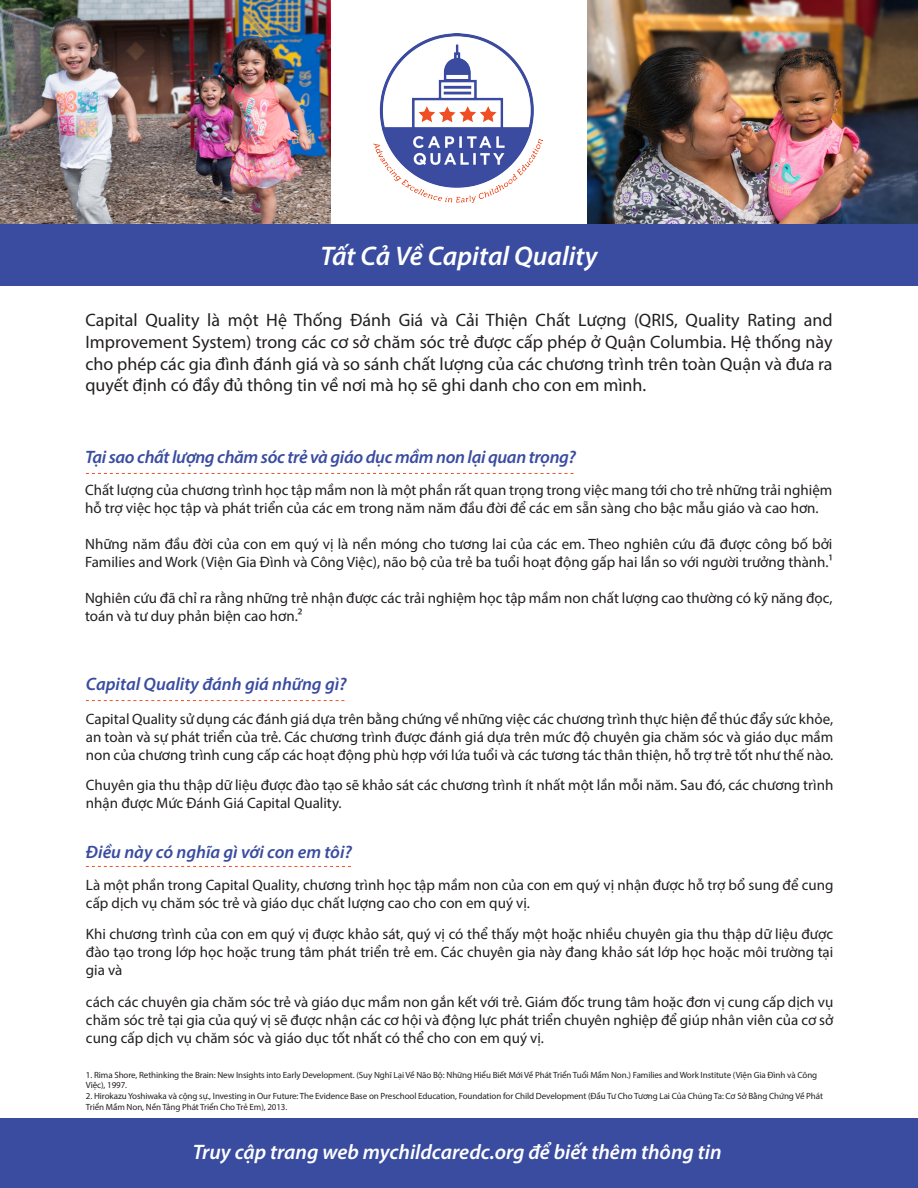
<style>
.page{position:relative;width:918px;height:1188px;background:#fff}
.page>*{position:absolute;margin:0;border:0;box-sizing:border-box;transform-origin:0 0}
.t1{font:italic 600 27px "Myriad Pro";color:#fff}
.t2{font:italic 600 21px "Myriad Pro";color:#fff}
.t3{font:18px/21.6px "Myriad Pro";color:#231f20;text-align:justify}
.t4{font:italic 600 18px "Myriad Pro";letter-spacing:-.01em;color:#394ca0}
.t5{font:15px/18px "Myriad Pro";color:#231f20}
.Bullets{font:9px/10.8px "Myriad Pro";letter-spacing:-.01em;color:#231f20}
</style>
<div class="page">
<img style="left:0;top:0;width:330px;height:225px">
<img style="left:587px;top:0;width:331px;height:225px">
<div style="left:0;top:225px;width:918px;height:61px;background:#394ca0"></div>
<div style="left:0;top:1119px;width:918px;height:69px;background:#394ca0"></div>
<img style="left:373px;top:33px;width:170px;height:169px">
<svg style="left:86px;top:473px;width:487px;height:1px"></svg>
<svg style="left:86px;top:700px;width:259px;height:1px"></svg>
<svg style="left:86px;top:866px;width:265px;height:1px"></svg>
<p class="t1" style="left:321px;top:239px;width:278px">Tất Cả Về Capital Quality</p>
<p class="t3" style="left:86px;top:309px;width:749px">Capital Quality là một Hệ Thống Đánh Giá và Cải Thiện Chất Lượng (QRIS, Quality Rating and Improvement System) trong các cơ sở chăm sóc trẻ được cấp phép ở Quận Columbia. Hệ thống này cho phép các gia đình đánh giá và so sánh chất lượng của các chương trình trên toàn Quận và đưa ra quyết định có đầy đủ thông tin về nơi mà họ sẽ ghi danh cho con em mình.</p>
<p class="t4" style="left:85px;top:446px;width:493px">Tại sao chất lượng chăm sóc trẻ và giáo dục mầm non lại quan trọng?</p>
<p class="t5" style="left:85px;top:481px;width:749px">Chất lượng của chương trình học tập mầm non là một phần rất quan trọng trong việc mang tới cho trẻ những trải nghiệm hỗ trợ việc học tập và phát triển của các em trong năm năm đầu đời để các em sẵn sàng cho bậc mẫu giáo và cao hơn.</p>
<p class="t5" style="left:85px;top:535px;width:749px">Những năm đầu đời của con em quý vị là nền móng cho tương lai của các em. Theo nghiên cứu đã được công bố bởi<br>Families and Work (Viện Gia Đình và Công Việc), não bộ của trẻ ba tuổi hoạt động gấp hai lần so với người trưởng thành.¹</p>
<p class="t5" style="left:85px;top:589px;width:749px">Nghiên cứu đã chỉ ra rằng những trẻ nhận được các trải nghiệm học tập mầm non chất lượng cao thường có kỹ năng đọc, toán và tư duy phản biện cao hơn.²</p>
<p class="t4" style="left:86px;top:673px;width:262px">Capital Quality đánh giá những gì?</p>
<p class="t5" style="left:86px;top:710px;width:749px;text-align:justify">Capital Quality sử dụng các đánh giá dựa trên bằng chứng về những việc các chương trình thực hiện để thúc đẩy sức khỏe, an toàn và sự phát triển của trẻ. Các chương trình được đánh giá dựa trên mức độ chuyên gia chăm sóc và giáo dục mầm non của chương trình cung cấp các hoạt động phù hợp với lứa tuổi và các tương tác thân thiện, hỗ trợ trẻ tốt như thế nào.</p>
<p class="t5" style="left:86px;top:776px;width:749px">Chuyên gia thu thập dữ liệu được đào tạo sẽ khảo sát các chương trình ít nhất một lần mỗi năm. Sau đó, các chương trình nhận được Mức Đánh Giá Capital Quality.</p>
<p class="t4" style="left:86px;top:840px;width:268px">Điều này có nghĩa gì với con em tôi?</p>
<p class="t5" style="left:86px;top:875px;width:749px">Là một phần trong Capital Quality, chương trình học tập mầm non của con em quý vị nhận được hỗ trợ bổ sung để cung cấp dịch vụ chăm sóc trẻ và giáo dục chất lượng cao cho con em quý vị.</p>
<p class="t5" style="left:86px;top:925px;width:749px;text-align:justify">Khi chương trình của con em quý vị được khảo sát, quý vị có thể thấy một hoặc nhiều chuyên gia thu thập dữ liệu được đào tạo trong lớp học hoặc trung tâm phát triển trẻ em. Các chuyên gia này đang khảo sát lớp học hoặc môi trường tại gia và</p>
<p class="t5" style="left:86px;top:992px;width:749px;text-align:justify">cách các chuyên gia chăm sóc trẻ và giáo dục mầm non gắn kết với trẻ. Giám đốc trung tâm hoặc đơn vị cung cấp dịch vụ chăm sóc trẻ tại gia của quý vị sẽ được nhận các cơ hội và động lực phát triển chuyên nghiệp để giúp nhân viên của cơ sở cung cấp dịch vụ chăm sóc và giáo dục tốt nhất có thể cho con em quý vị.</p>
<p class="Bullets" style="left:86px;top:1069px;width:733px">1. Rima Shore, Rethinking the Brain: New Insights into Early Development. (Suy Nghĩ Lại Về Não Bộ: Những Hiểu Biết Mới Về Phát Triển Tuổi Mầm Non.) Families and Work Institute (Viện Gia Đình và Công<br>Việc), 1997.</p>
<p class="Bullets" style="left:86px;top:1091px;width:739px">2. Hirokazu Yoshiwaka và cộng sự., Investing in Our Future: The Evidence Base on Preschool Education, Foundation for Child Development (Đầu Tư Cho Tương Lai Của Chúng Ta: Cơ Sở Bằng Chứng Về Phát<br>Triển Mầm Non, Nền Tảng Phát Triển Cho Trẻ Em), 2013.</p>
<p class="t2" style="left:193px;top:1138px;width:530px">Truy cập trang web mychildcaredc.org để biết thêm thông tin</p>
</div>
